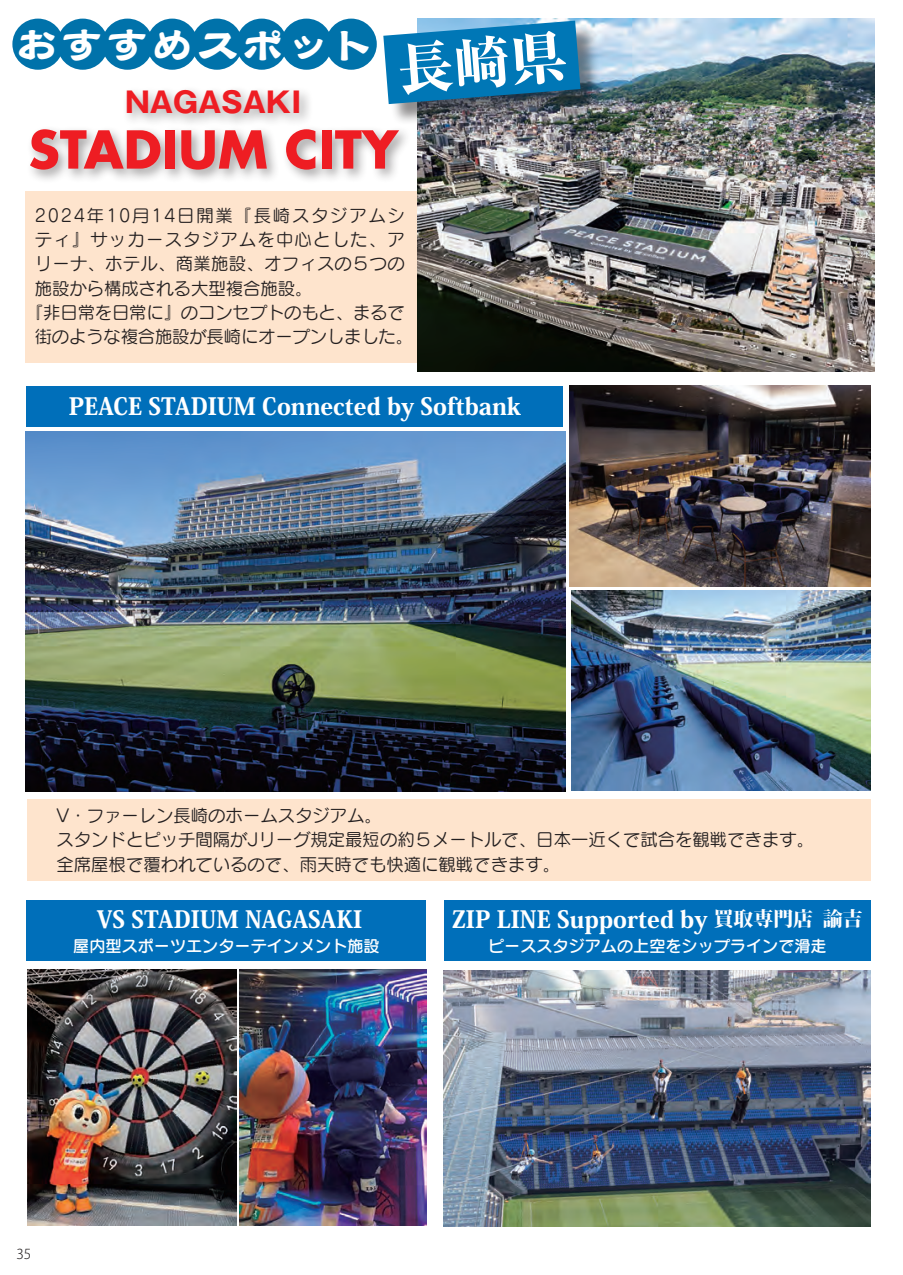
<style>
.page{position:relative;width:903px;height:1275px;background:#fff}
.page>*{position:absolute;margin:0;border:0;box-sizing:border-box;transform-origin:0 0}
.t1{font:700 50.93px "Futura";color:#ee1d23}
.t2{font:39.38px "Hourei Std EB";letter-spacing:.15em;color:#fff}
.t3{font:700 28.53px "Gothic MB101 Pro";color:#ee1d23}
.t4{font:800 23.62px "Koz Min Pro";color:#fff}
.t5{font:17.32px/24.8px "Seurat Pro M";color:#231f20}
.t6{font:17.32px "Seurat Pro M";letter-spacing:.1em;color:#231f20}
.t7{font:17.32px "Seurat Pro M";letter-spacing:.07em;color:#231f20}
.t8{font:16.1px "Seurat Pro DB";color:#fff}
.t9{font:300 13.65px "Koz Go Pro";color:#231f20}
.s1{font-size:19.78px}
</style>
<div class="page">
<div style="left:25px;top:191px;width:405px;height:171px;background:#fee4cd"></div>
<img style="left:417px;top:19px;width:457px;height:353px">
<img style="left:26px;top:432px;width:539px;height:359px">
<img style="left:571px;top:590px;width:300px;height:200px">
<img style="left:569px;top:385px;width:302px;height:201px">
<img style="left:239px;top:970px;width:188px;height:255px">
<img style="left:443px;top:971px;width:428px;height:255px">
<img style="left:27px;top:969px;width:210px;height:256px">
<div style="left:27px;top:386px;width:536px;height:41px;background:#006fba"></div>
<div style="left:27px;top:900px;width:399px;height:61px;background:#006fba"></div>
<div style="left:444px;top:900px;width:427px;height:61px;background:#006fba"></div>
<div style="left:27px;top:799px;width:844px;height:82px;background:#fee4cd"></div>
<div style="left:386px;top:24px;width:216px;height:102px;background:#231f20;opacity:.5"></div>
<div style="left:12px;top:19px;width:52px;height:51px;background:#0072aa;border-radius:50%"></div>
<div style="left:57px;top:19px;width:51px;height:51px;background:#0072aa;border-radius:50%"></div>
<div style="left:102px;top:19px;width:51px;height:51px;background:#0072aa;border-radius:50%"></div>
<div style="left:147px;top:19px;width:51px;height:51px;background:#0072aa;border-radius:50%"></div>
<div style="left:191px;top:19px;width:52px;height:51px;background:#0072aa;border-radius:50%"></div>
<div style="left:236px;top:19px;width:51px;height:51px;background:#0072aa;border-radius:50%"></div>
<div style="left:281px;top:19px;width:51px;height:51px;background:#0072aa;border-radius:50%"></div>
<div style="left:326px;top:19px;width:51px;height:51px;background:#0072aa;border-radius:50%"></div>
<div style="left:26px;top:86px;width:387px;height:98px;background:#231f20;opacity:.4"></div>
<svg style="left:383px;top:21px;width:197px;height:83px"></svg>
<h2 class="t2" style="left:17px;top:19px;width:358px">おすすめスポット</h2>
<h3 class="t3" style="left:125px;top:79px;width:178px">NAGASAKI</h3>
<h1 class="t1" style="left:28px;top:114px;width:371px">STADIUM CITY</h1>
<p class="t6" style="left:35px;top:204px;width:372px">2024年10月14日開業『長崎スタジアムシ</p>
<p class="t7" style="left:35px;top:228px;width:372px">ティ』サッカースタジアムを中心とした、ア</p>
<p class="t5" style="left:35px;top:251px;width:372px">リーナ、ホテル、商業施設、オフィスの５つの</p>
<p class="t5" style="left:35px;top:275px;width:279px">施設から構成される大型複合施設。</p>
<p class="t5" style="left:26px;top:299px;width:380px">『非日常を日常に』のコンセプトのもと、まるで</p>
<p class="t5" style="left:35px;top:323px;width:380px">街のような複合施設が長崎にオープンしました。</p>
<h3 class="t4" style="left:69px;top:389px;width:454px">PEACE STADIUM Connected by Softbank</h3>
<p class="t5" style="left:57px;top:802px;width:759px">V・ファーレン長崎のホームスタジアム。<br>スタンドとピッチ間隔がJリーグ規定最短の約５メートルで、日本一近くで試合を観戦できます。全席屋根で覆われているので、雨天時でも快適に観戦できます。</p>
<h3 class="t4" style="left:97px;top:901px;width:267px">VS STADIUM NAGASAKI</h3>
<p class="t8" style="left:73px;top:935px;width:308px">屋内型スポーツエンターテインメント施設</p>
<h3 class="t4" style="left:452px;top:901px;width:412px">ZIP LINE Supported by <span class="s1">買取専門店諭吉</span></h3>
<p class="t8" style="left:488px;top:935px;width:340px">ピーススタジアムの上空をシップラインで滑走</p>
<p class="t9" style="left:16px;top:1245px;width:16px">35</p>
</div>
